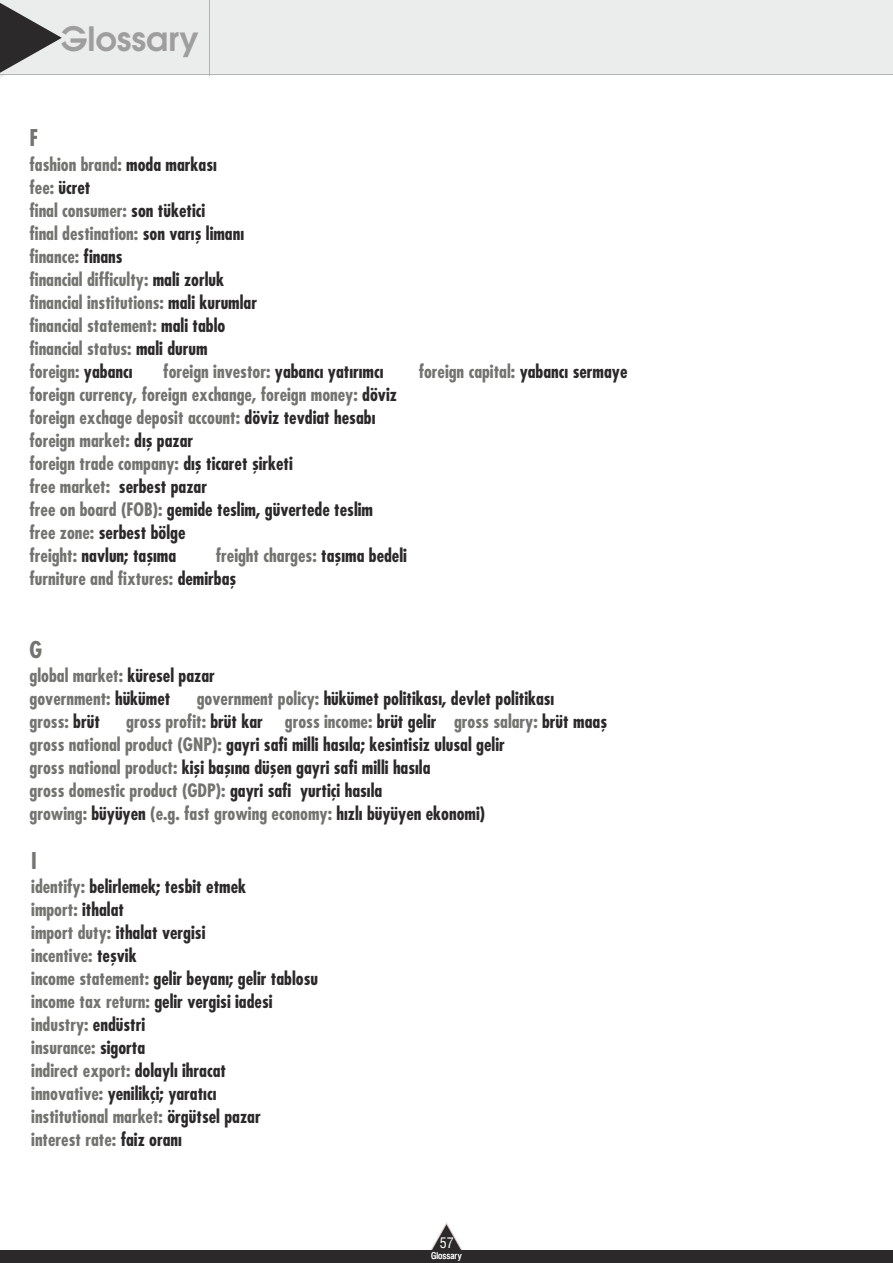
<style>
.page{position:relative;width:893px;height:1263px;background:#fff}
.page>*{position:absolute;margin:0;border:0;box-sizing:border-box;transform-origin:0 0}
.t1{font:700 33.45px "Te X Gyre Adventor";color:#9e9e9e}
.t2{font:700 22.5px "TR Fujiyama";color:#737370}
.t3{font:700 18px/23px "TR Fujiyama";color:#737370}
.t4{font:700 18px/23px "TR Fujiyama";color:#2b2929}
.t5{font:14.25px "Halvett Condensed";color:#fff}
.t6{font:9px "Halvett Condensed";color:#fff}
.s1{color:#2b2929}
.s2{color:#737370}
</style>
<div class="page">
<div style="left:0;top:0;width:893px;height:74px;background:#ebeded"></div>
<svg style="left:0;top:3px;width:62px;height:75px"></svg>
<hr style="left:0;top:74px;width:893px;height:1px;background:#b3b3b3">
<hr style="left:209px;top:0;width:1px;height:75px;background:#b3b3b3">
<div style="left:0;top:1250px;width:893px;height:13px;background:#2b2929"></div>
<svg style="left:431px;top:1222px;width:31px;height:28px"></svg>
<h1 class="t1" style="left:59px;top:23px;width:141px">Glossary</h1>
<p class="t2" style="left:30px;top:128px;width:10px">F</p>
<p class="t3" style="left:30px;top:154px;width:229px">fashion brand: <span class="s1">moda markası<br></span>fee: <span class="s1">ücret<br></span>final consumer: <span class="s1">son tüketici<br></span>final destination: <span class="s1">son varış limanı </span>finance: <span class="s1">finans<br></span>financial difficulty: <span class="s1">mali zorluk </span>financial institutions: <span class="s1">mali kurumlar </span>financial statement: <span class="s1">mali tablo </span>financial status: <span class="s1">mali durum </span>foreign: <span class="s1">yabancı</span></p>
<p class="t3" style="left:163px;top:361px;width:222px">foreign investor: <span class="s1">yabancı yatırımcı</span></p>
<p class="t3" style="left:419px;top:361px;width:210px">foreign capital: <span class="s1">yabancı sermaye</span></p>
<p class="t3" style="left:30px;top:384px;width:369px">foreign currency, foreign exchange, foreign money: <span class="s1">döviz </span>foreign exchage deposit account: <span class="s1">döviz tevdiat hesabı </span>foreign market: <span class="s1">dış pazar<br></span>foreign trade company: <span class="s1">dış ticaret şirketi<br></span>free market:<br>free on board (FOB): <span class="s1">gemide teslim, güvertede teslim </span>free zone: <span class="s1">serbest bölge<br></span>freight: <span class="s1">navlun; taşıma</span></p>
<p class="t4" style="left:119px;top:476px;width:90px">serbest pazar</p>
<p class="t3" style="left:30px;top:545px;width:379px;text-indent:186px">freight charges: <span class="s1">taşıma bedeli </span>furniture and fixtures: <span class="s1">demirbaş</span></p>
<p class="t2" style="left:30px;top:639px;width:14px">G</p>
<p class="t3" style="left:30px;top:665px;width:187px">global market: <span class="s1">küresel pazar </span>government: <span class="s1">hükümet</span></p>
<p class="t4" style="left:197px;top:688px;width:359px"><span class="s2">government policy:</span> hükümet politikası, devlet politikası</p>
<p class="t3" style="left:30px;top:711px;width:72px">gross: <span class="s1">brüt</span></p>
<p class="t3" style="left:126px;top:711px;width:138px">gross profit: <span class="s1">brüt kar</span></p>
<p class="t3" style="left:285px;top:711px;width:153px">gross income: <span class="s1">brüt gelir</span></p>
<p class="t4" style="left:30px;top:711px;width:579px;text-indent:424px"><span class="s2">gross salary:</span> brüt maaş <span class="s2">gross national product (GNP):</span> gayri safi milli hasıla; kesintisiz ulusal gelir<br><span class="s2">gross national product:</span> kişi başına düşen gayri safi milli hasıla<br><span class="s2">gross domestic product (GDP):</span> gayri safi yurtiçi hasıla<br><span class="s2">growing:</span> büyüyen <span class="s2">(e.g. fast growing economy:</span> hızlı büyüyen ekonomi)</p>
<p class="t2" style="left:31px;top:850px;width:7px">I</p>
<p class="t4" style="left:31px;top:876px;width:288px"><span class="s2">identify:</span> belirlemek; tesbit etmek<br><span class="s2">import:</span> ithalat<br><span class="s2">import duty:</span> ithalat vergisi<br><span class="s2">incentive:</span> teşvik<br><span class="s2">income statement:</span> gelir beyanı; gelir tablosu <span class="s2">income tax return:</span> gelir vergisi iadesi <span class="s2">industry:</span> endüstri<br><span class="s2">insurance:</span> sigorta<br><span class="s2">indirect export:</span> dolaylı ihracat<br><span class="s2">innovative:</span> yenilikçi; yaratıcı<br><span class="s2">institutional market:</span> örgütsel pazar<br><span class="s2">interest rate:</span> faiz oranı</p>
<p class="t5" style="left:440px;top:1234px;width:16px">57</p>
<p class="t6" style="left:431px;top:1251px;width:32px">Glossary</p>
</div>
